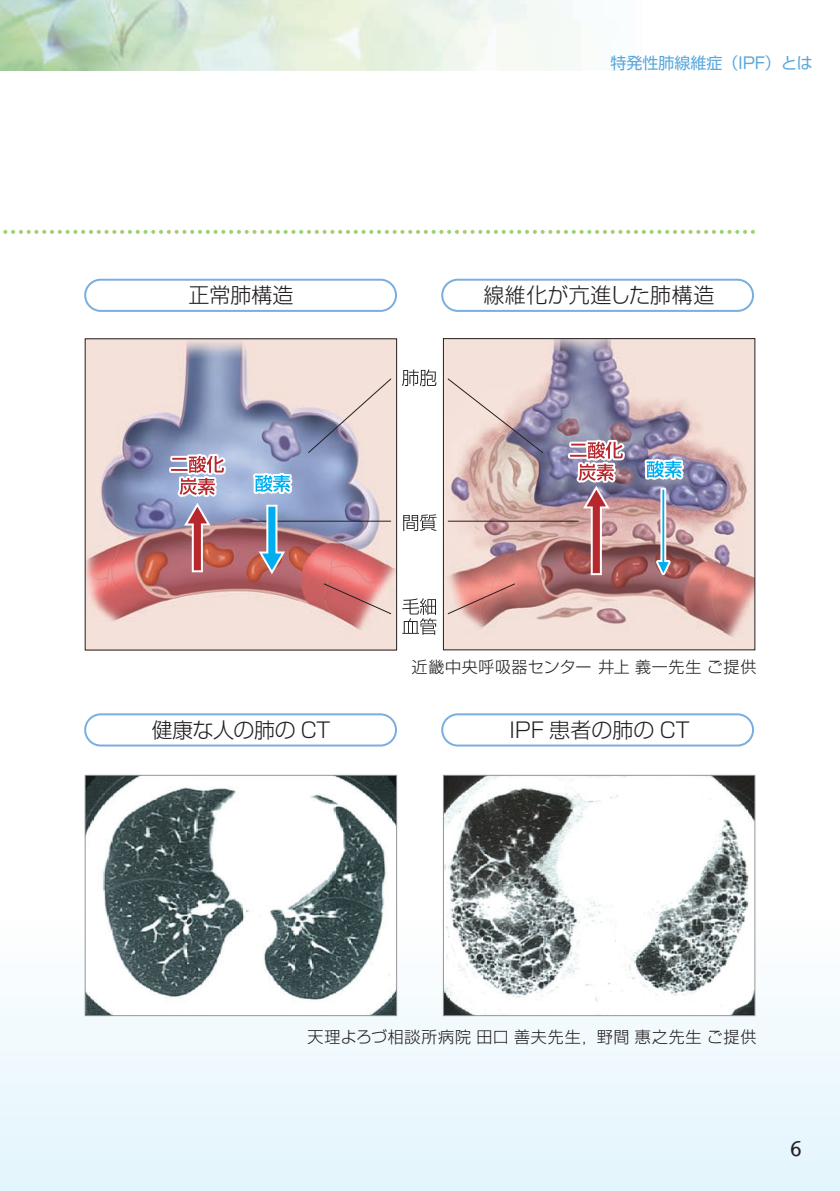
<style>
.page{position:relative;width:840px;height:1191px;background:#fff}
.page>*{position:absolute;margin:0;border:0;box-sizing:border-box;transform-origin:0 0}
.t1{font:24px "Courier";color:#231f20}
.t2{font:300 21px "Shin Go Pr 6 N";color:#231f20}
.t3{font:300 21px "Shin Go Pr 6 N";letter-spacing:-.02em;color:#231f20}
.t4{font:300 16px "Shin Go";letter-spacing:.05em;color:#231f20}
.t5{font:300 16px "Shin Go Pr 6 N";letter-spacing:.04em;color:#231f20}
.t6{font:16px "Shin Go Pr 6 N";color:#5ba8dc}
</style>
<div class="page">
<div style="left:0;top:912px;width:839px;height:279px;background:linear-gradient(to bottom,#fefefe,#e2f4fc)"></div>
<img style="left:444px;top:777px;width:309px;height:237px">
<div style="left:84px;top:279px;width:313px;height:33px;border:2px solid #79aede;border-radius:16px"></div>
<div style="left:441px;top:279px;width:312px;height:33px;border:2px solid #79aede;border-radius:16px"></div>
<div style="left:84px;top:713px;width:313px;height:33px;border:2px solid #79aede;border-radius:16px"></div>
<div style="left:441px;top:713px;width:312px;height:33px;border:2px solid #79aede;border-radius:16px"></div>
<img style="left:87px;top:777px;width:308px;height:237px">
<div style="left:85px;top:775px;width:312px;height:241px;border:1px solid #939598"></div>
<div style="left:442px;top:775px;width:313px;height:241px;border:1px solid #939598"></div>
<img style="left:0;top:0;width:558px;height:70px">
<svg style="left:3px;top:230px;width:751px;height:4px"></svg>
<img style="left:445px;top:340px;width:307px;height:308px">
<img style="left:87px;top:340px;width:307px;height:308px">
<div style="left:169px;top:467px;width:20px;height:6px;border:4px solid #fff"></div>
<div style="left:170px;top:456px;width:18px;height:6px;border:4px solid #fff"></div>
<svg style="left:251px;top:470px;width:45px;height:27px"></svg>
<svg style="left:402px;top:369px;width:34px;height:17px"></svg>
<svg style="left:446px;top:377px;width:98px;height:77px;background:#d8c4c4"></svg>
<svg style="left:307px;top:377px;width:85px;height:77px;background:#d0c5c8"></svg>
<svg style="left:403px;top:514px;width:33px;height:17px"></svg>
<hr style="left:250px;top:520px;width:141px;height:1px;background:#231f20">
<hr style="left:447px;top:520px;width:131px;height:1px;background:#231f20">
<svg style="left:322px;top:582px;width:70px;height:33px;background:#d68685"></svg>
<svg style="left:446px;top:582px;width:70px;height:33px;background:#d3928b"></svg>
<svg style="left:402px;top:598px;width:34px;height:37px"></svg>
<svg style="left:171px;top:451px;width:58px;height:123px;background:#b9909d"></svg>
<div style="left:567px;top:453px;width:21px;height:6px;border:4px solid #fff"></div>
<img style="left:569px;top:437px;width:59px;height:140px">
<svg style="left:256px;top:503px;width:32px;height:75px;background:#8d92a7"></svg>
<img style="left:642px;top:456px;width:45px;height:126px">
<div style="left:443px;top:338px;width:311px;height:312px;border:1px solid #231f20"></div>
<p class="t6" style="left:610px;top:50px;width:204px">特発性肺線維症（IPF）とは</p>
<p class="t2" style="left:188px;top:278px;width:107px">正常肺構造</p>
<p class="t2" style="left:483px;top:278px;width:232px">線維化が亢進した肺構造</p>
<p class="t5" style="left:411px;top:653px;width:346px">近畿中央呼吸器センター 井上 義一先生 ご提供</p>
<p class="t3" style="left:151px;top:712px;width:180px">健康な人の肺の CT</p>
<p class="t2" style="left:509px;top:712px;width:182px">IPF 患者の肺の CT</p>
<p class="t4" style="left:307px;top:1026px;width:450px">天理よろづ相談所病院 田口 善夫先生，野間 惠之先生 ご提供</p>
<p class="t1" style="left:788px;top:1129px;width:16px">6</p>
</div>
